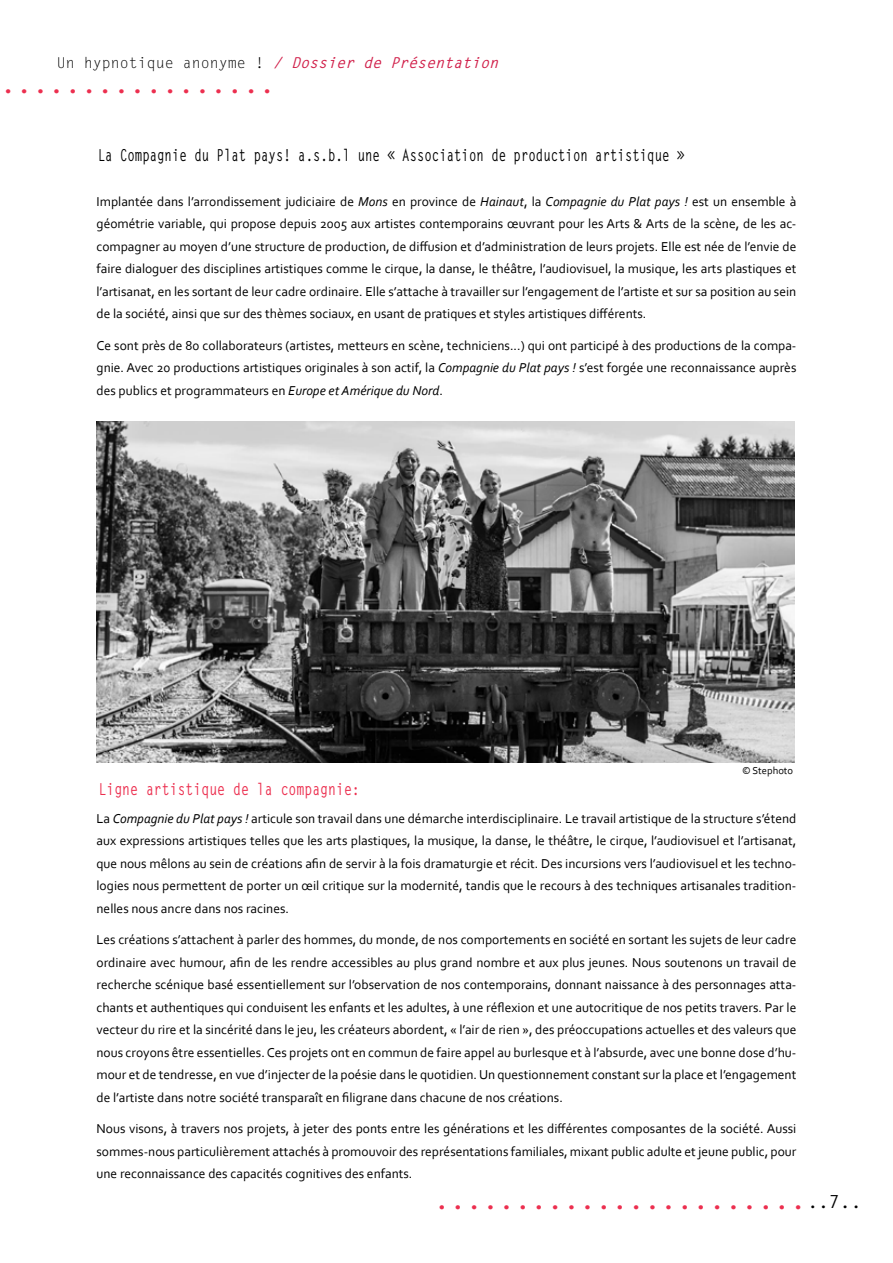
<style>
.page{position:relative;width:893px;height:1263px;background:#fff}
.page>*{position:absolute;margin:0;border:0;box-sizing:border-box;transform-origin:0 0}
.t1{font:700 27px "Letter Gothic Std";color:#ec2f4f}
.t2{font:700 18px "Letter Gothic Std";color:#000}
.t3{font:700 16.5px "Letter Gothic Std";color:#000;scale:.75 1}
.t4{font:700 16.5px "Letter Gothic Std";color:#ec2f4f;scale:.8 1}
.t5{font:italic 700 15px "Letter Gothic Std";color:#d01d48}
.t6{font:13.5px/22.5px "Corbel";color:#000;text-align:justify}
.t7{font:10.5px "Corbel";color:#000}
.s1{font-weight:400;font-style:normal;color:#000}
.s2{font-style:italic}
</style>
<div class="page">
<img style="left:97px;top:421px;width:697px;height:341px">
<p class="t5" style="left:57px;top:53px;width:448px"><span class="s1">U n h y p n o t i q u e a n o n y m e !</span> / Dossier de Présentation</p>
<h1 class="t1" style="left:0;top:67px;width:277px">.................</h1>
<p class="t3" style="left:98px;top:145px;width:784px">La Compagnie du Plat pays! a.s.b.l une « Association de production artistique »</p>
<p class="t6" style="left:97px;top:190px;width:701px">Implantée dans l’arrondissement judiciaire de <span class="s2">Mons</span> en province de <span class="s2">Hainaut</span>, la <span class="s2">Compagnie du Plat pays !</span> est un ensemble à géométrie variable, qui propose depuis 2005 aux artistes contemporains œuvrant pour les Arts &amp; Arts de la scène, de les ac&shy;compagner au moyen d’une structure de production, de diffusion et d’administration de leurs projets. Elle est née de l’envie de faire dialoguer des disciplines artistiques comme le cirque, la danse, le théâtre, l’audiovisuel, la musique, les arts plastiques et l’artisanat, en les sortant de leur cadre ordinaire. Elle s’attache à travailler sur l’engagement de l’artiste et sur sa position au sein de la société, ainsi que sur des thèmes sociaux, en usant de pratiques et styles artistiques différents.</p>
<p class="t6" style="left:97px;top:334px;width:701px">Ce sont près de 80 collaborateurs (artistes, metteurs en scène, techniciens...) qui ont participé à des productions de la compa&shy;gnie. Avec 20 productions artistiques originales à son actif, la <span class="s2">Compagnie du Plat pays !</span> s’est forgée une reconnaissance auprès des publics et programmateurs en <span class="s2">Europe et Amérique du Nord</span>.</p>
<p class="t4" style="left:99px;top:779px;width:328px">Ligne artistique de la compagnie:</p>
<p class="t7" style="left:742px;top:763px;width:53px">© Stephoto</p>
<p class="t6" style="left:97px;top:806px;width:701px">La <span class="s2">Compagnie du Plat pays !</span> articule son travail dans une démarche interdisciplinaire. Le travail artistique de la structure s’étend aux expressions artistiques telles que les arts plastiques, la musique, la danse, le théâtre, le cirque, l’audiovisuel et l’artisanat, que nous mêlons au sein de créations afin de servir à la fois dramaturgie et récit. Des incursions vers l’audiovisuel et les techno&shy;logies nous permettent de porter un œil critique sur la modernité, tandis que le recours à des techniques artisanales tradition&shy;nelles nous ancre dans nos racines.</p>
<p class="t6" style="left:97px;top:928px;width:701px">Les créations s’attachent à parler des hommes, du monde, de nos comportements en société en sortant les sujets de leur cadre ordinaire avec humour, afin de les rendre accessibles au plus grand nombre et aux plus jeunes. Nous soutenons un travail de recherche scénique basé essentiellement sur l’observation de nos contemporains, donnant naissance à des personnages atta&shy;chants et authentiques qui conduisent les enfants et les adultes, à une réflexion et une autocritique de nos petits travers. Par le vecteur du rire et la sincérité dans le jeu, les créateurs abordent, « l’air de rien », des préoccupations actuelles et des valeurs que nous croyons être essentielles. Ces projets ont en commun de faire appel au burlesque et à l’absurde, avec une bonne dose d’hu&shy;mour et de tendresse, en vue d’injecter de la poésie dans le quotidien. Un questionnement constant sur la place et l’engagement de l’artiste dans notre société transparaît en filigrane dans chacune de nos créations.</p>
<p class="t6" style="left:97px;top:1117px;width:701px">Nous visons, à travers nos projets, à jeter des ponts entre les générations et les différentes composantes de la société. Aussi sommes-nous particulièrement attachés à promouvoir des représentations familiales, mixant public adulte et jeune public, pour une reconnaissance des capacités cognitives des enfants.</p>
<h1 class="t1" style="left:434px;top:1183px;width:374px">.......................</h1>
<h2 class="t2" style="left:807px;top:1190px;width:55px">..7..</h2>
</div>
